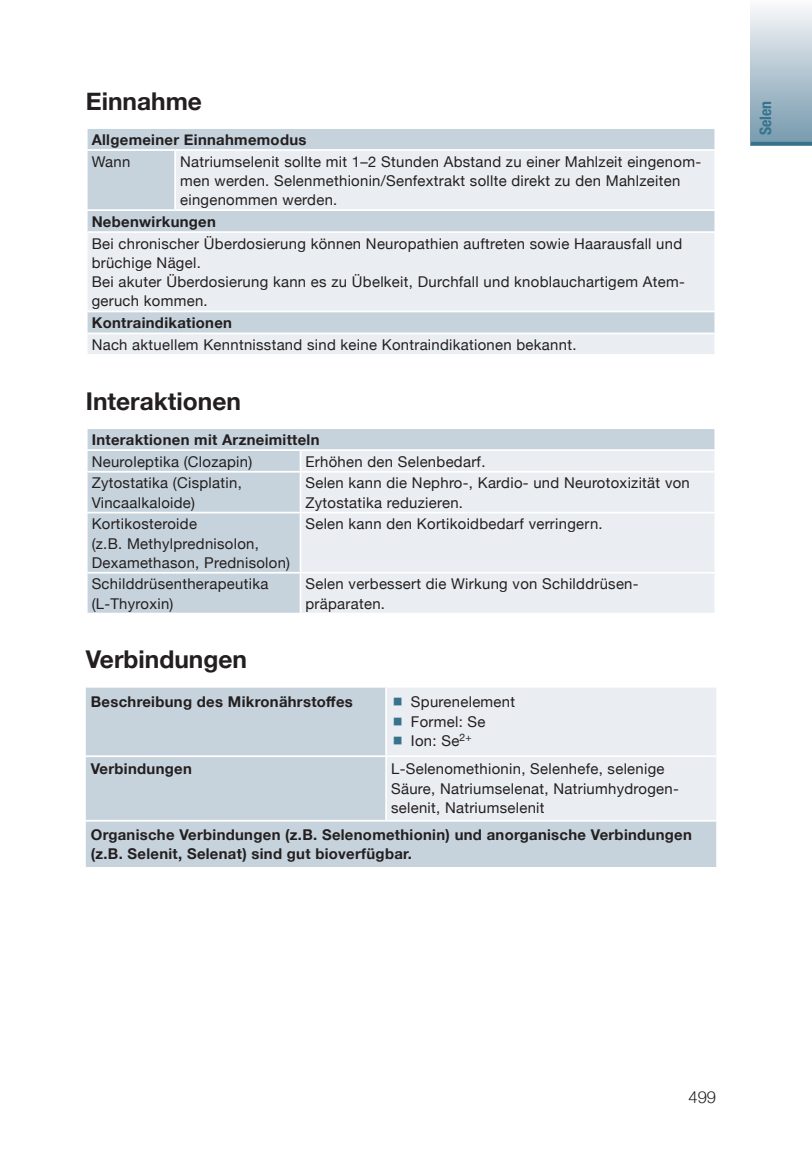
<style>
.page{position:relative;width:812px;height:1164px;background:#fff}
.page>*{position:absolute;margin:0;border:0;box-sizing:border-box;transform-origin:0 0}
.t1{font:700 24.5px "Helvetica Neue";color:#231f20}
.t2{font:300 16.62px "Helvetica Neue";color:#231f20}
.t3{font:700 condensed 15.75px "Helvetica Neue";color:#37738d}
.t4{font:14.88px/19.2px "Helvetica Neue";letter-spacing:.02em;color:#231f20}
.t5{font:700 14.88px/19.2px "Helvetica Neue";letter-spacing:.02em;color:#231f20}
</style>
<div class="page">
<div style="left:88px;top:129px;width:626px;height:20px;background:#c6d3dc"></div>
<svg style="left:88px;top:151px;width:626px;height:203px;background:#e1e6eb"></svg>
<hr style="left:174px;top:151px;width:2px;height:58px;background:#fff">
<hr style="left:86px;top:209px;width:89px;height:2px;background:#fff">
<hr style="left:175px;top:209px;width:541px;height:2px;background:#fff">
<hr style="left:86px;top:231px;width:89px;height:2px;background:#fff">
<hr style="left:175px;top:231px;width:541px;height:2px;background:#fff">
<hr style="left:86px;top:311px;width:89px;height:1px;background:#fff">
<hr style="left:175px;top:311px;width:541px;height:1px;background:#fff">
<hr style="left:86px;top:332px;width:89px;height:2px;background:#fff">
<hr style="left:175px;top:332px;width:541px;height:2px;background:#fff">
<div style="left:88px;top:429px;width:626px;height:184px;background:#c6d3dc"></div>
<div style="left:301px;top:451px;width:413px;height:162px;background:#eaedf1"></div>
<hr style="left:86px;top:449px;width:214px;height:2px;background:#fff">
<hr style="left:300px;top:449px;width:416px;height:2px;background:#fff">
<hr style="left:299px;top:451px;width:2px;height:20px;background:#fff">
<hr style="left:86px;top:471px;width:214px;height:1px;background:#fff">
<hr style="left:300px;top:471px;width:416px;height:1px;background:#fff">
<hr style="left:299px;top:472px;width:2px;height:40px;background:#fff">
<hr style="left:86px;top:512px;width:214px;height:1px;background:#fff">
<hr style="left:300px;top:512px;width:416px;height:1px;background:#fff">
<hr style="left:299px;top:513px;width:2px;height:59px;background:#fff">
<hr style="left:86px;top:572px;width:214px;height:1px;background:#fff">
<hr style="left:300px;top:572px;width:416px;height:1px;background:#fff">
<hr style="left:299px;top:573px;width:2px;height:40px;background:#fff">
<div style="left:86px;top:687px;width:630px;height:180px;background:#c6d3dc"></div>
<div style="left:387px;top:687px;width:329px;height:133px;background:#eaedf1"></div>
<hr style="left:86px;top:755px;width:300px;height:2px;background:#fff">
<hr style="left:386px;top:755px;width:330px;height:2px;background:#fff">
<hr style="left:86px;top:820px;width:300px;height:1px;background:#fff">
<hr style="left:386px;top:820px;width:330px;height:1px;background:#fff">
<hr style="left:385px;top:687px;width:2px;height:68px;background:#fff">
<hr style="left:385px;top:757px;width:2px;height:63px;background:#fff">
<div style="left:751px;top:0;width:60px;height:145px;background:linear-gradient(to bottom,#faf9fb,#7397ab)"></div>
<hr style="left:751px;top:142px;width:60px;height:3px;background:#37738d">
<svg style="left:394px;top:698px;width:7px;height:8px"></svg>
<svg style="left:394px;top:717px;width:7px;height:8px"></svg>
<svg style="left:394px;top:736px;width:7px;height:8px"></svg>
<h1 class="t1" style="left:86px;top:82px;width:118px">Einnahme</h1>
<p class="t5" style="left:92px;top:130px;width:216px">Allgemeiner Einnahmemodus</p>
<p class="t4" style="left:92px;top:153px;width:40px">Wann</p>
<p class="t4" style="left:180px;top:153px;width:522px">Natriumselenit sollte mit 1–2 Stunden Abstand zu einer Mahlzeit eingenom&shy;men werden. Selenmethionin/Senfextrakt sollte direkt zu den Mahlzeiten eingenommen werden.</p>
<p class="t5" style="left:92px;top:213px;width:126px">Nebenwirkungen</p>
<p class="t4" style="left:92px;top:235px;width:593px">Bei chronischer Überdosierung können Neuropathien auftreten sowie Haarausfall und brüchige Nägel.<br>Bei akuter Überdosierung kann es zu Übelkeit, Durchfall und knoblauchartigem Atem&shy;geruch kommen.</p>
<p class="t5" style="left:92px;top:314px;width:142px">Kontraindikationen</p>
<p class="t4" style="left:92px;top:336px;width:486px">Nach aktuellem Kenntnisstand sind keine Kontraindikationen bekannt.</p>
<h1 class="t1" style="left:86px;top:382px;width:157px">Interaktionen</h1>
<p class="t5" style="left:92px;top:431px;width:229px">Interaktionen mit Arzneimitteln</p>
<p class="t4" style="left:92px;top:453px;width:162px">Neuroleptika (Clozapin)</p>
<p class="t4" style="left:305px;top:453px;width:181px">Erhöhen den Selenbedarf.</p>
<p class="t4" style="left:92px;top:474px;width:152px">Zytostatika (Cisplatin,<br>Vincaalkaloide)</p>
<p class="t4" style="left:305px;top:474px;width:386px">Selen kann die Nephro-, Kardio- und Neurotoxizität von<br>Zytostatika reduzieren.</p>
<p class="t4" style="left:92px;top:515px;width:200px">Kortikosteroide<br>(z.B. Methylprednisolon,<br>Dexamethason, Prednisolon)</p>
<p class="t4" style="left:305px;top:515px;width:299px">Selen kann den Kortikoidbedarf verringern.</p>
<p class="t4" style="left:92px;top:575px;width:178px">Schilddrüsentherapeutika (L-Thyroxin)</p>
<p class="t4" style="left:305px;top:575px;width:333px">Selen verbessert die Wirkung von Schilddrüsen&shy;präparaten.</p>
<h1 class="t1" style="left:86px;top:640px;width:163px">Verbindungen</h1>
<p class="t5" style="left:91px;top:693px;width:263px">Beschreibung des Mikronährstoffes</p>
<p class="t4" style="left:411px;top:693px;width:106px">Spurenelement<br>Formel: Se<br>Ion: Se<sup>2+</sup></p>
<p class="t5" style="left:91px;top:760px;width:103px">Verbindungen</p>
<p class="t4" style="left:391px;top:760px;width:288px">L-Selenomethionin, Selenhefe, selenige<br>Säure, Natriumselenat, Natriumhydrogen&shy;selenit, Natriumselenit</p>
<p class="t5" style="left:91px;top:825px;width:602px">Organische Verbindungen (z.B. Selenomethionin) und anorganische Verbindungen (z.B. Selenit, Selenat) sind gut bioverfügbar.</p>
<p class="t3" style="left:752px;top:135px;width:36px;rotate:-90deg">Selen</p>
<p class="t2" style="left:688px;top:1083px;width:29px">499</p>
</div>
